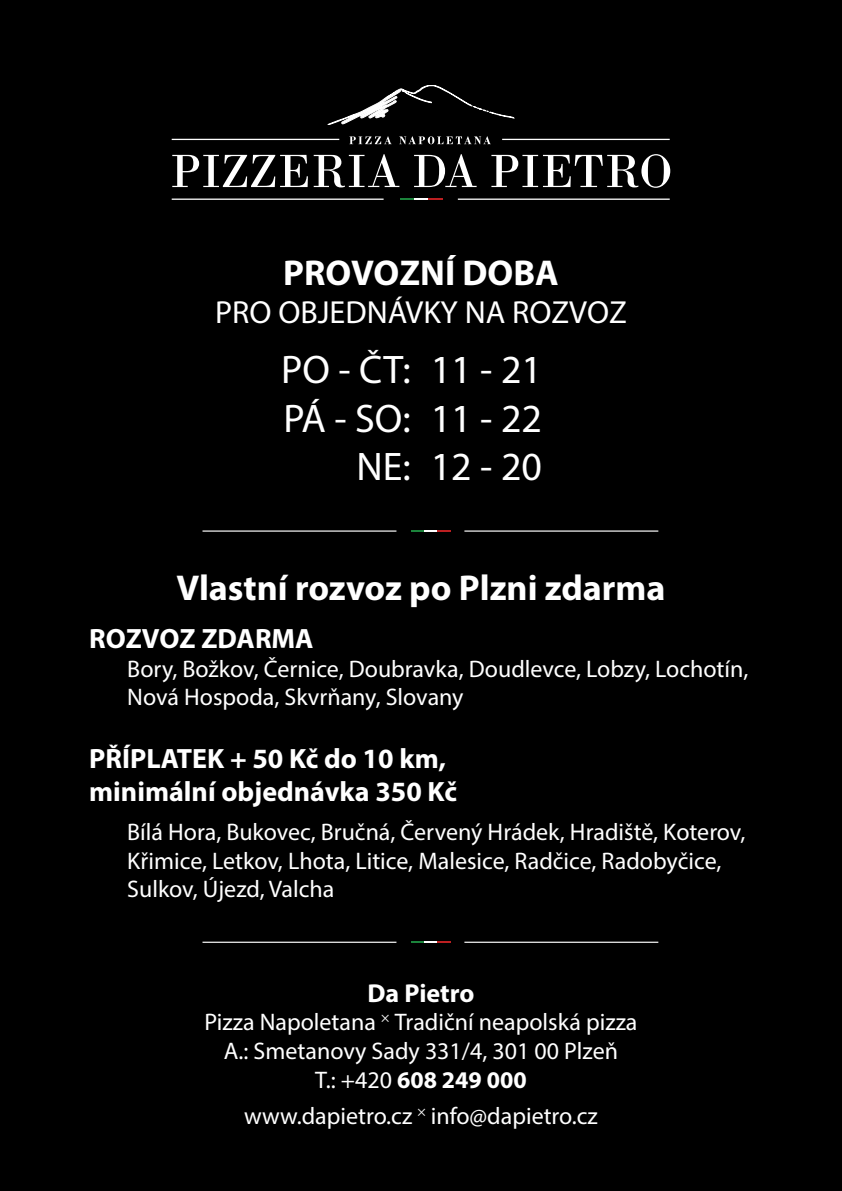
<style>
.page{position:relative;width:842px;height:1191px;background:#000}
.page>*{position:absolute;margin:0;border:0;box-sizing:border-box;transform-origin:0 0}
.t1{font:40px/48px "Myriad Pro";color:#fff;text-align:right}
.t2{font:700 36px "Myriad Pro";color:#fff}
.t3{font:32px "Myriad Pro";color:#fff}
.t4{font:700 28px/33.6px "Myriad Pro";color:#fff}
.t5{font:700 26px "Myriad Pro";color:#fff}
.t6{font:24px/28.8px "Myriad Pro";color:#fff}
.s1{font-weight:700}
</style>
<div class="page">
<svg style="left:328px;top:85px;width:186px;height:40px"></svg>
<svg style="left:399px;top:136px;width:92px;height:8px"></svg>
<svg style="left:172px;top:155px;width:136px;height:32px"></svg>
<svg style="left:314px;top:154px;width:85px;height:33px"></svg>
<svg style="left:414px;top:154px;width:63px;height:33px"></svg>
<svg style="left:491px;top:154px;width:179px;height:34px"></svg>
<svg style="left:349px;top:136px;width:43px;height:8px"></svg>
<svg style="left:400px;top:198px;width:43px;height:2px"></svg>
<hr style="left:172px;top:198px;width:212px;height:2px;background:#fff">
<hr style="left:458px;top:198px;width:212px;height:2px;background:#fff">
<hr style="left:502px;top:139px;width:168px;height:1px;background:#fff">
<hr style="left:172px;top:139px;width:167px;height:1px;background:#fff">
<svg style="left:411px;top:530px;width:39px;height:2px"></svg>
<hr style="left:202px;top:530px;width:194px;height:1px;background:#fff">
<hr style="left:464px;top:530px;width:194px;height:1px;background:#fff">
<hr style="left:505px;top:526px;width:153px;height:1px;background:#fff">
<svg style="left:411px;top:941px;width:39px;height:2px"></svg>
<hr style="left:202px;top:941px;width:194px;height:1px;background:#fff">
<hr style="left:464px;top:941px;width:194px;height:1px;background:#fff">
<hr style="left:505px;top:937px;width:153px;height:1px;background:#fff">
<h2 class="t2" style="left:283px;top:249px;width:277px">PROVOZNÍ DOBA</h2>
<h3 class="t3" style="left:215px;top:293px;width:413px">PRO OBJEDNÁVKY NA ROZVOZ</h3>
<h1 class="t1" style="left:281px;top:345px;width:262px">PO - ČT: 11 - 21<br>PÁ - SO: 11 - 22<br>NE: 12 - 20</h1>
<h2 class="t2" style="left:176px;top:564px;width:491px">Vlastní rozvoz po Plzni zdarma</h2>
<p class="t4" style="left:89px;top:620px;width:226px">ROZVOZ ZDARMA</p>
<p class="t6" style="left:127px;top:653px;width:623px">Bory, Božkov, Černice, Doubravka, Doudlevce, Lobzy, Lochotín,<br>Nová Hospoda, Skvrňany, Slovany</p>
<p class="t4" style="left:89px;top:740px;width:369px">PŘÍPLATEK + 50 Kč do 10 km, minimální objednávka 350 Kč</p>
<p class="t6" style="left:127px;top:817px;width:620px">Bílá Hora, Bukovec, Bručná, Červený Hrádek, Hradiště, Koterov,<br>Křimice, Letkov, Lhota, Litice, Malesice, Radčice, Radobyčice,<br>Sulkov, Újezd, Valcha</p>
<p class="t5" style="left:367px;top:975px;width:109px">Da Pietro</p>
<p class="t6" style="left:204px;top:1007px;width:434px;text-align:center">Pizza Napoletana <sup>×</sup> Tradiční neapolská pizza<br>A.: Smetanovy Sady 331/4, 301 00 Plzeň<br>T.: +420 <span class="s1">608 249 000</span></p>
<p class="t6" style="left:244px;top:1101px;width:355px">www.dapietro.cz <sup>×</sup> info@dapietro.cz</p>
</div>
